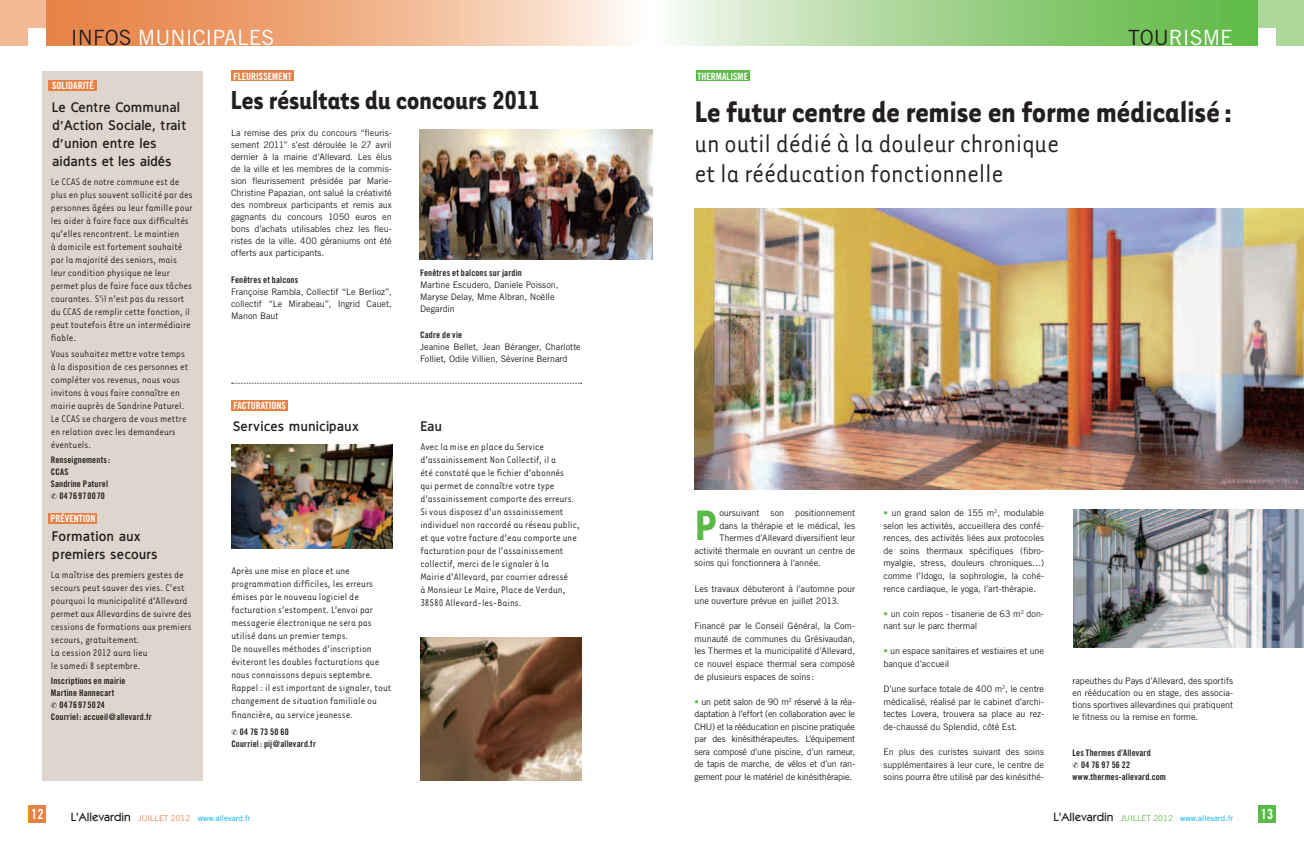
<style>
.page{position:relative;width:1304px;height:851px;background:#fff}
.page>*{position:absolute;margin:0;border:0;box-sizing:border-box;transform-origin:0 0}
.t1{font:700 49px "Tarzana Narrow";color:#5aba47}
.t2{font:700 34px "Tarzana Narrow";letter-spacing:-.01em;color:#231f20}
.t3{font:700 30px "Tarzana Narrow";letter-spacing:-.01em;color:#231f20}
.t4{font:29px/30px "Tarzana Narrow";letter-spacing:-.01em;color:#231f20}
.t5{font:21px "Trade Gothic";color:#fff}
.t6{font:21px "Trade Gothic";color:#231f20}
.t7{font:700 14px/18px "Fran Klein";color:#231f20}
.t8{font:14px "Trade Gothic Bold Cond Twenty";color:#fff}
.t9{font:500 12px "Karat";color:#231f20}
.t10{font:11px/13px "Tarzana Narrow";color:#231f20}
.t11{font:10px "Trade Gothic Bold Cond Twenty";color:#fff}
.t12{font:9px/12.6px "Trade Gothic";letter-spacing:-.005em;color:#231f20;text-align:justify}
.t13{font:9px/12px "Trade Gothic Bold Cond Twenty";letter-spacing:.015em;color:#231f20}
.t14{font:9px "Trade Gothic Bold Cond Twenty";letter-spacing:.04em;color:#231f20}
.t15{font:8px "Trade Gothic";color:#00aeef}
.s1{font-family:"Trade Gothic";font-weight:400;font-size:8px;color:#e68146}
.s2{color:#e68146}
.s3{color:#5aba47}
.s4{font-family:"Karat";font-weight:500;font-size:12px;color:#231f20}
</style>
<div class="page">
<div style="left:29px;top:805px;width:17px;height:17px;background:#e68146"></div>
<div style="left:42px;top:71px;width:161px;height:709px;background:#ded6cd"></div>
<svg style="left:232px;top:383px;width:350px;height:1px"></svg>
<div style="left:49px;top:81px;width:48px;height:10px;background:#e68146"></div>
<div style="left:49px;top:513px;width:48px;height:10px;background:#e68146"></div>
<div style="left:231px;top:400px;width:57px;height:10px;background:#e68146"></div>
<div style="left:231px;top:71px;width:63px;height:10px;background:#e68146"></div>
<img style="left:231px;top:444px;width:161px;height:105px">
<img style="left:420px;top:637px;width:161px;height:143px">
<img style="left:420px;top:130px;width:232px;height:130px">
<svg style="left:45px;top:0;width:582px;height:45px;background:#f0b189"></svg>
<div style="left:0;top:0;width:45px;height:45px;background:#f2bb96"></div>
<div style="left:28px;top:28px;width:17px;height:17px;background:#fff"></div>
<svg style="left:673px;top:0;width:586px;height:45px;background:#a0d38e"></svg>
<div style="left:1259px;top:0;width:45px;height:45px;background:#aed79c"></div>
<div style="left:1259px;top:28px;width:17px;height:17px;background:#fff"></div>
<div style="left:1258px;top:805px;width:17px;height:17px;background:#5aba47"></div>
<div style="left:696px;top:71px;width:54px;height:10px;background:#5aba47"></div>
<img style="left:694px;top:208px;width:610px;height:281px">
<img style="left:1073px;top:509px;width:231px;height:138px">
<h3 class="t6" style="left:71px;top:25px;width:13px">INFOS</h3>
<h3 class="t5" style="left:138px;top:25px;width:31px">MUNICIPALES</h3>
<h3 class="t6" style="left:1128px;top:25px;width:14px">TOU</h3>
<h3 class="t5" style="left:1169px;top:25px;width:62px">RISME</h3>
<p class="t11" style="left:52px;top:80px;width:43px">SOLIDARITÉ</p>
<h3 class="t7" style="left:52px;top:98px;width:135px">Le Centre Communal d’Action Sociale, trait d’union entre les aidants et les aidés</h3>
<p class="t10" style="left:51px;top:175px;width:143px">Le CCAS de notre commune est de plus en plus souvent sollicité par des personnes âgées ou leur famille pour les aider à faire face aux difficultés qu’elles rencontrent. Le maintien<br>à domicile est fortement souhaité par la majorité des seniors, mais leur condition physique ne leur permet plus de faire face aux tâches courantes. S’il n’est pas du ressort du CCAS de remplir cette fonction, il peut toutefois être un intermédiaire fiable.</p>
<p class="t10" style="left:51px;top:347px;width:139px">Vous souhaitez mettre votre temps à la disposition de ces personnes et compléter vos revenus, nous vous invitons à vous faire connaître en mairie auprès de Sandrine Paturel.<br>Le CCAS se chargera de vous mettre en relation avec les demandeurs éventuels.</p>
<p class="t13" style="left:51px;top:453px;width:61px">Renseignements:</p>
<p class="t13" style="left:51px;top:465px;width:19px">CCAS</p>
<p class="t13" style="left:51px;top:477px;width:59px">Sandrine Paturel</p>
<p class="t14" style="left:59px;top:490px;width:47px">0476970070</p>
<h3 class="t7" style="left:52px;top:527px;width:107px">Formation aux premiers secours</h3>
<p class="t10" style="left:51px;top:567px;width:142px">La maîtrise des premiers gestes de secours peut sauver des vies. C’est pourquoi la municipalité d’Allevard permet aux Allevardins de suivre des cessions de formations aux premiers secours, gratuitement.<br>La cession 2012 aura lieu<br>le samedi 8 septembre.</p>
<p class="t13" style="left:51px;top:674px;width:76px">Inscriptions en mairie</p>
<p class="t13" style="left:51px;top:686px;width:65px">Martine Hannecart</p>
<p class="t14" style="left:59px;top:698px;width:47px">0476975024</p>
<p class="t13" style="left:51px;top:710px;width:102px">Courriel : accueil@allevard.fr</p>
<p class="t11" style="left:50px;top:512px;width:6px">préve</p>
<p class="t11" style="left:74px;top:512px;width:23px">ntion</p>
<p class="t11" style="left:233px;top:70px;width:6px">fleur</p>
<p class="t11" style="left:256px;top:70px;width:9px">isseme</p>
<p class="t11" style="left:283px;top:70px;width:9px">nt</p>
<h3 class="t3" style="left:230px;top:81px;width:311px">Les résultats du concours 2011</h3>
<p class="t12" style="left:231px;top:126px;width:162px;line-height:12px">La remise des prix du concours “fleuris&shy;sement 2011” s’est déroulée le 27 avril dernier à la mairie d’Allevard. Les élus de la ville et les membres de la commis&shy;sion fleurissement présidée par Marie-Christine Papazian, ont salué la créativité des nombreux participants et remis aux gagnants du concours 1050 euros en bons d’achats utilisables chez les fleu&shy;ristes de la ville. 400 géraniums ont été offerts aux participants.</p>
<p class="t13" style="left:231px;top:273px;width:69px">Fenêtres et balcons</p>
<p class="t12" style="left:231px;top:285px;width:162px;line-height:12px">Françoise Rambla, Collectif “Le Berlioz”, collectif “Le Mirabeau”, I ngrid Cauet, Manon Baut</p>
<p class="t13" style="left:420px;top:266px;width:103px">Fenêtres et balcons sur jardin</p>
<p class="t12" style="left:420px;top:278px;width:140px;line-height:12px;text-align:left">Martine Escudero, Daniele Poisson,<br>Maryse Delay, Mme Albran, Noëlle<br>Degardin</p>
<p class="t13" style="left:420px;top:329px;width:44px">Cadre de vie</p>
<p class="t12" style="left:420px;top:341px;width:162px;line-height:12px">Jeanine Bellet, Jean Béranger, Charlotte<br>Folliet, Odile Villien, Séverine Bernard</p>
<p class="t11" style="left:233px;top:399px;width:6px">facturat</p>
<p class="t11" style="left:269px;top:399px;width:18px">ions</p>
<h3 class="t7" style="left:233px;top:417px;width:127px">Services municipaux</h3>
<p class="t10" style="left:231px;top:564px;width:162px">Après une mise en place et une programmation difficiles, les erreurs émises par le nouveau logiciel de facturation s’estompent. L’envoi par messagerie électronique ne sera pas utilisé dans un premier temps.<br>De nouvelles méthodes d’inscription éviteront les doubles facturations que nous connaissons depuis septembre.<br>Rappel : il est important de signaler, tout changement de situation familiale ou financière, au service jeunesse.</p>
<p class="t13" style="left:231px;top:725px;width:86px;text-indent:8px">04 76 73 50 60<br>Courriel : pij@allevard.fr</p>
<h3 class="t7" style="left:420px;top:417px;width:23px">Eau</h3>
<p class="t10" style="left:420px;top:439px;width:161px">Avec la mise en place du Service d’assainissement Non Collectif, il a<br>été constaté que le fichier d’abonnés<br>qui permet de connaître votre type d’assainissement comporte des erreurs.<br>Si vous disposez d’un assainissement individuel non raccordé au réseau public, et que votre facture d’eau comporte une facturation pour de l’assainissement collectif, merci de le signaler à la<br>Mairie d’Allevard, par courrier adressé<br>à Monsieur Le Maire, Place de Verdun, 38580 Allevard-les-Bains.</p>
<h3 class="t8" style="left:31px;top:805px;width:14px">12</h3>
<h3 class="t9" style="left:71px;top:809px;width:73px">L’Allevardin <span class="s1">JUILLET</span></h3>
<p class="t15" style="left:171px;top:813px;width:81px"><span class="s2">2012</span> www.allevard.fr</p>
<p class="t11" style="left:698px;top:70px;width:52px">THERMALISME</p>
<h2 class="t2" style="left:694px;top:91px;width:540px">Le futur centre de remise en forme médicalisé :</h2>
<h3 class="t4" style="left:694px;top:127px;width:366px">un outil dédié à la douleur chronique et la rééducation fonctionnelle</h3>
<h1 class="t1" style="left:694px;top:494px;width:23px">P</h1>
<p class="t12" style="left:719px;top:506px;width:137px">oursuivant son positionnement</p>
<p class="t12" style="left:719px;top:519px;width:137px">dans la thérapie et le médical, les</p>
<p class="t12" style="left:719px;top:531px;width:137px">Thermes d’Allevard diversifient leur</p>
<p class="t12" style="left:694px;top:544px;width:162px">activité thermale en ouvrant un centre de</p>
<p class="t12" style="left:694px;top:556px;width:128px">soins qui fonctionnera à l’année.</p>
<p class="t12" style="left:694px;top:582px;width:162px">Les travaux débuteront à l’automne pour une ouverture prévue en juillet 2013.</p>
<p class="t12" style="left:694px;top:619px;width:162px">Financé par le Conseil Général, la Com&shy;munauté de communes du Grésivaudan, les Thermes et la municipalité d’Allevard, ce nouvel espace thermal sera composé de plusieurs espaces de soins :</p>
<p class="t12" style="left:694px;top:695px;width:162px"><span class="s3">•</span> un petit salon de 90 m<sup>2</sup> réservé à la réa&shy;daptation à l’effort (en collaboration avec le CHU ) et la rééducation en piscine pratiquée par des kinésithérapeutes. L’équipement sera composé d’une piscine, d’un rameur, de tapis de marche, de vélos et d’un ran&shy;gement pour le matériel de kinésithérapie.</p>
<p class="t12" style="left:883px;top:506px;width:162px"><span class="s3">•</span> un grand salon de 155 m<sup>2</sup>, modulable selon les activités, accueillera des confé&shy;rences, des activités liées aux protocoles de soins thermaux spécifiques (fibro&shy;myalgie, stress, douleurs chroniques…) comme l’I dogo, la sophrologie, la cohé&shy;rence cardiaque, le yoga, l’art-thérapie.</p>
<p class="t12" style="left:883px;top:607px;width:162px"><span class="s3">•</span> un coin repos - tisanerie de 63 m<sup>2</sup> don&shy;nant sur le parc thermal</p>
<p class="t12" style="left:883px;top:644px;width:162px"><span class="s3">•</span> un espace sanitaires et vestiaires et une banque d’accueil</p>
<p class="t12" style="left:883px;top:682px;width:162px">D’une surface totale de 400 m<sup>2</sup>, le centre médicalisé, réalisé par le cabinet d’archi&shy;tectes Lovera, trouvera sa place au rez&shy;de-chaussé du Splendid, côté Est.</p>
<p class="t12" style="left:883px;top:745px;width:162px">En plus des curistes suivant des soins supplémentaires à leur cure, le centre de soins pourra être utilisé par des kinésithé-</p>
<p class="t12" style="left:1072px;top:674px;width:162px;line-height:12px">rapeuthes du Pays d’Allevard, des sportifs en rééducation ou en stage, des associa&shy;tions sportives allevardines qui pratiquent le fitness ou la remise en forme.</p>
<p class="t13" style="left:1072px;top:746px;width:80px">Les Thermes d’Allevard</p>
<p class="t13" style="left:1081px;top:758px;width:51px">04 76 97 56 22</p>
<p class="t13" style="left:1072px;top:770px;width:95px">www.thermes-allevard.com</p>
<p class="t15" style="left:1053px;top:813px;width:181px"><span class="s4">L’Allevardin</span> <span class="s3">juillet 2012</span> www.allevard.fr</p>
<h3 class="t8" style="left:1261px;top:805px;width:14px">13</h3>
</div>
